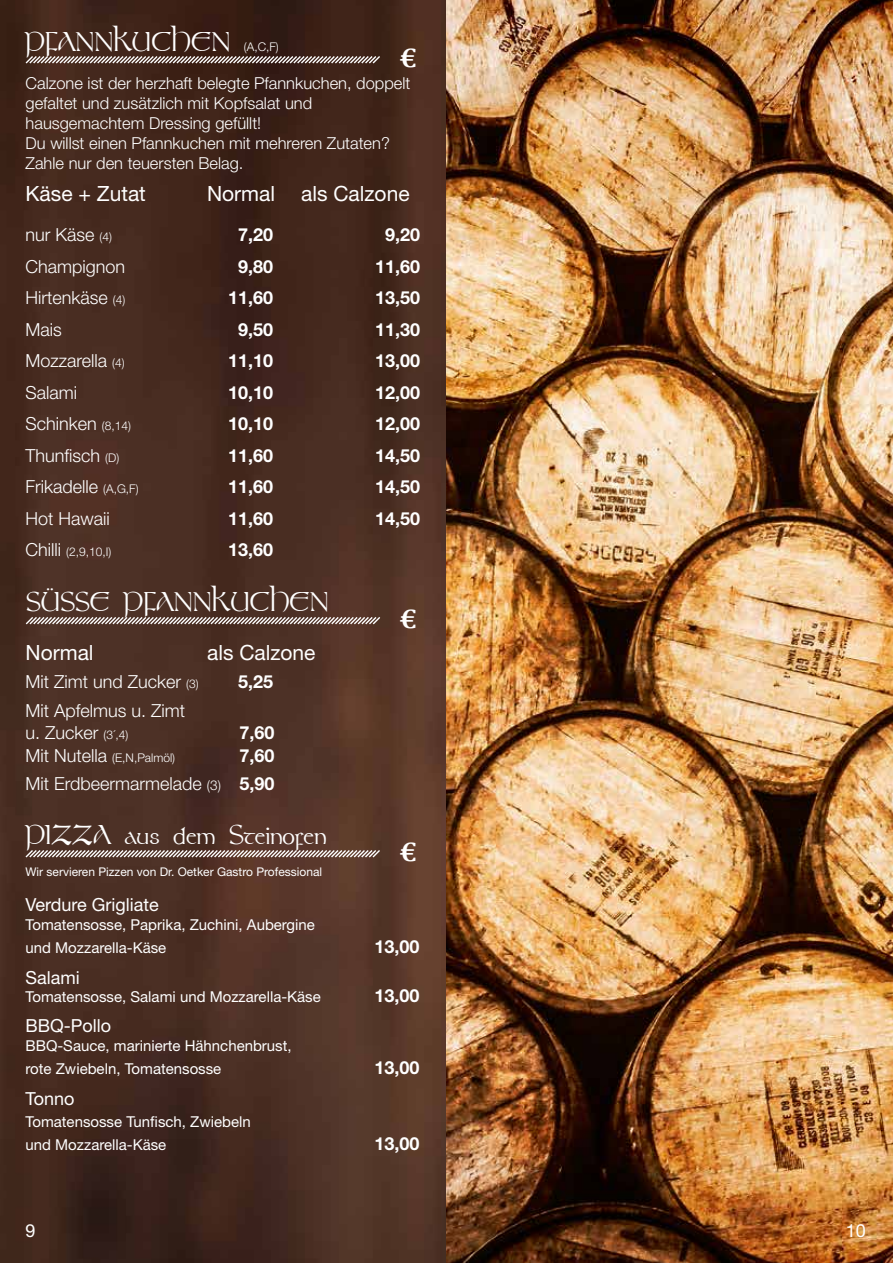
<style>
.page{position:relative;width:893px;height:1263px;background:#fff}
.page>*{position:absolute;margin:0;border:0;box-sizing:border-box;transform-origin:0 0}
.t1{font:27px "Stonehenge";color:#fff}
.t2{font:700 27px "Cambria";color:#fff}
.t3{font:21px "Helvetica Neue";color:#fff}
.t4{font:300 18px/22.5px "Helvetica Neue";color:#fff}
.t5{font:700 18px "Helvetica Neue";color:#fff}
.t6{font:18px "Helvetica Neue";color:#fff}
.t7{font:300 16.5px/19.8px "Helvetica Neue";color:#fff}
.t8{font:15px/22.5px "Helvetica Neue";color:#fff}
.t9{font:12px "Helvetica Neue";color:#fff}
.t10{font:300 12px "Helvetica Neue";color:#fff}
.s1{font-size:12px}
.s2{font-size:18px}
.s3{font-weight:700}
.s4{font-size:13.5px}
</style>
<div class="page">
<img style="left:0;top:0;width:446px;height:1263px">
<img style="left:446px;top:0;width:447px;height:1263px">
<svg style="left:24px;top:55px;width:358px;height:10px;background:#7d6b64"></svg>
<svg style="left:24px;top:615px;width:358px;height:11px;background:#836f67"></svg>
<svg style="left:24px;top:848px;width:357px;height:11px;background:#867169"></svg>
<h1 class="t1" style="left:26px;top:26px;width:206px">PFANNKUCHEN</h1>
<p class="t10" style="left:244px;top:39px;width:36px">(A,C,F)</p>
<h1 class="t2" style="left:399px;top:39px;width:19px">€</h1>
<p class="t7" style="left:26px;top:73px;width:386px">Calzone ist der herzhaft belegte Pfannkuchen, doppelt gefaltet und zusätzlich mit Kopfsalat und hausgemachtem Dressing gefüllt!<br>Du willst einen Pfannkuchen mit mehreren Zutaten?<br>Zahle nur den teuersten Belag.</p>
<h2 class="t3" style="left:26px;top:181px;width:122px">Käse + Zutat</h2>
<h2 class="t3" style="left:207px;top:181px;width:204px">Normal als Calzone</h2>
<p class="t4" style="left:26px;top:223px;width:88px">nur Käse <span class="s1">(4)</span></p>
<p class="t5" style="left:238px;top:224px;width:37px">7,20</p>
<p class="t5" style="left:385px;top:224px;width:37px">9,20</p>
<p class="t4" style="left:26px;top:255px;width:101px">Champignon</p>
<p class="t5" style="left:238px;top:255px;width:37px">9,80</p>
<p class="t5" style="left:375px;top:255px;width:47px">11,60</p>
<p class="t4" style="left:26px;top:286px;width:101px">Hirtenkäse <span class="s1">(4)</span></p>
<p class="t5" style="left:228px;top:287px;width:47px">11,60</p>
<p class="t5" style="left:375px;top:287px;width:47px">13,50</p>
<p class="t4" style="left:26px;top:318px;width:38px">Mais</p>
<p class="t5" style="left:238px;top:318px;width:37px">9,50</p>
<p class="t5" style="left:375px;top:318px;width:47px">11,30</p>
<p class="t4" style="left:26px;top:349px;width:101px">Mozzarella <span class="s1">(4)</span></p>
<p class="t5" style="left:228px;top:350px;width:47px">11,10</p>
<p class="t5" style="left:375px;top:350px;width:47px">13,00</p>
<p class="t4" style="left:26px;top:381px;width:53px">Salami</p>
<p class="t5" style="left:228px;top:381px;width:47px">10,10</p>
<p class="t5" style="left:375px;top:381px;width:47px">12,00</p>
<p class="t4" style="left:26px;top:412px;width:107px">Schinken <span class="s1">(8,14)</span></p>
<p class="t5" style="left:228px;top:413px;width:47px">10,10</p>
<p class="t5" style="left:375px;top:413px;width:47px">12,00</p>
<p class="t4" style="left:26px;top:444px;width:95px">Thunfisch <span class="s1">(D)</span></p>
<p class="t5" style="left:228px;top:444px;width:47px">11,60</p>
<p class="t5" style="left:375px;top:444px;width:47px">14,50</p>
<p class="t4" style="left:26px;top:475px;width:115px">Frikadelle <span class="s1">(A,G,F)</span></p>
<p class="t5" style="left:228px;top:476px;width:47px">11,60</p>
<p class="t5" style="left:375px;top:476px;width:47px">14,50</p>
<p class="t4" style="left:26px;top:507px;width:86px">Hot Hawaii</p>
<p class="t5" style="left:228px;top:507px;width:47px">11,60</p>
<p class="t5" style="left:375px;top:507px;width:47px">14,50</p>
<p class="t10" style="left:26px;top:545px;width:87px"><span class="s2">Chilli</span> (2,9,10,I)</p>
<p class="t5" style="left:228px;top:539px;width:47px">13,60</p>
<h1 class="t1" style="left:26px;top:585px;width:304px">SÜSSE PFANNKUCHEN</h1>
<h2 class="t3" style="left:26px;top:640px;width:70px">Normal</h2>
<h2 class="t3" style="left:207px;top:640px;width:110px">als Calzone</h2>
<p class="t4" style="left:26px;top:670px;width:175px">Mit Zimt und Zucker <span class="s1">(3)</span></p>
<p class="t5" style="left:238px;top:671px;width:37px">5,25</p>
<p class="t4" style="left:26px;top:699px;width:161px">Mit Apfelmus u. Zimt u. Zucker <span class="s1">(3´,4)</span></p>
<p class="t5" style="left:240px;top:722px;width:37px">7,60</p>
<p class="t10" style="left:26px;top:750px;width:151px"><span class="s2">Mit Nutella</span> (E,N,Palmöl)</p>
<p class="t4" style="left:26px;top:741px;width:250px;line-height:28.5px;text-align:right"><span class="s3">7,60<br></span>Mit Erdbeermarmelade <span class="s4">(3)</span> <span class="s3">5,90</span></p>
<h1 class="t1" style="left:26px;top:819px;width:302px">PIZZA aus dem Steinofen</h1>
<p class="t9" style="left:26px;top:865px;width:298px">Wir servieren Pizzen von Dr. Oetker Gastro Professional</p>
<p class="t6" style="left:26px;top:894px;width:135px">Verdure Grigliate</p>
<p class="t8" style="left:26px;top:913px;width:291px">Tomatensosse, Paprika, Zuchini, Aubergine und Mozzarella-Käse</p>
<h1 class="t2" style="left:400px;top:600px;width:19px">€</h1>
<h1 class="t2" style="left:399px;top:833px;width:19px">€</h1>
<p class="t5" style="left:375px;top:935px;width:47px">13,00</p>
<p class="t6" style="left:26px;top:966px;width:56px">Salami</p>
<p class="t8" style="left:26px;top:985px;width:297px">Tomatensosse, Salami und Mozzarella-Käse</p>
<p class="t5" style="left:375px;top:984px;width:47px">13,00</p>
<p class="t6" style="left:26px;top:1015px;width:87px">BBQ-Pollo</p>
<p class="t8" style="left:26px;top:1034px;width:268px">BBQ-Sauce, marinierte Hähnchenbrust, rote Zwiebeln, Tomatensosse</p>
<p class="t5" style="left:375px;top:1056px;width:47px">13,00</p>
<p class="t6" style="left:26px;top:1087px;width:51px">Tonno</p>
<p class="t8" style="left:26px;top:1110px;width:227px">Tomatensosse Tunfisch, Zwiebeln und Mozzarella-Käse</p>
<p class="t5" style="left:375px;top:1132px;width:47px">13,00</p>
<p class="t6" style="left:25px;top:1219px;width:12px">9</p>
<p class="t6" style="left:846px;top:1220px;width:22px">10</p>
</div>
